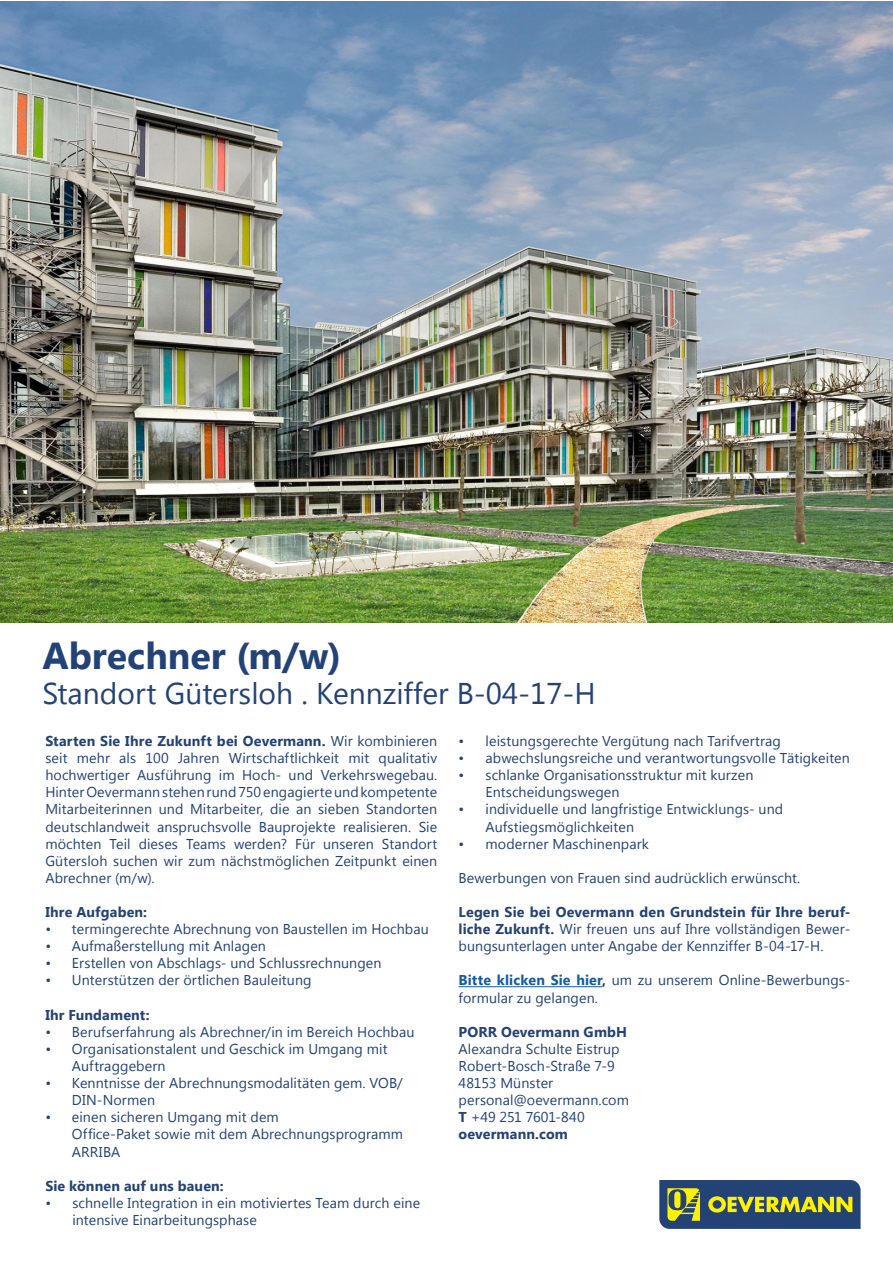
<style>
.page{position:relative;width:893px;height:1263px;background:#fff}
.page>*{position:absolute;margin:0;border:0;box-sizing:border-box;transform-origin:0 0}
.t1{font:700 37.5px "Segoe UI";color:#234275}
.t2{font:30px "Segoe UI";color:#234275}
.t3{font:14.25px/17.1px "Segoe UI";letter-spacing:.005em;color:#234275}
.t4{font:700 14.25px "Segoe UI";letter-spacing:.01em;color:#234275}
.t5{font:14.25px "Segoe UI";letter-spacing:-.015em;color:#234275}
.s1{font-weight:700}
.s2{font-weight:700;color:#175d9e}
</style>
<div class="page">
<hr style="left:459px;top:986px;width:143px;height:1px;background:#175d9e">
<svg style="left:659px;top:1180px;width:202px;height:49px;background:#50665f"></svg>
<img style="left:0;top:1px;width:893px;height:622px">
<p class="t1" style="left:43px;top:629px;width:300px">Abrechner (m/w)</p>
<p class="t2" style="left:43px;top:673px;width:555px">Standort Gütersloh . Kennziffer B-04-17-H</p>
<p class="t3" style="left:45px;top:732px;width:393px;text-align:justify"><span class="s1">Starten Sie Ihre Zukunft bei Oevermann.</span> Wir kombinieren seit mehr als 100 Jahren Wirtschaftlichkeit mit qualitativ hochwertiger Ausführung im Hoch- und Verkehrswegebau.<br>Hinter Oevermann stehen rund 750 engagierte und kompetente Mitarbeiterinnen und Mitarbeiter, die an sieben Standorten deutschlandweit anspruchsvolle Bauprojekte realisieren. Sie möchten Teil dieses Teams werden? Für unseren Standort Gütersloh suchen wir zum nächstmöglichen Zeitpunkt einen Abrechner (m/w).</p>
<p class="t4" style="left:45px;top:902px;width:103px">Ihre Aufgaben:</p>
<p class="t3" style="left:45px;top:920px;width:385px">• termingerechte Abrechnung von Baustellen im Hochbau</p>
<p class="t3" style="left:45px;top:937px;width:222px">• Aufmaßerstellung mit Anlagen</p>
<p class="t3" style="left:45px;top:954px;width:338px">• Erstellen von Abschlags- und Schlussrechnungen</p>
<p class="t3" style="left:45px;top:971px;width:268px">• Unterstützen der örtlichen Bauleitung</p>
<p class="t4" style="left:45px;top:1004px;width:106px">Ihr Fundament:</p>
<p class="t3" style="left:45px;top:1022px;width:371px">• Berufserfahrung als Abrechner/in im Bereich Hochbau</p>
<p class="t3" style="left:72px;top:1040px;width:317px;text-indent:-27px">• Organisationstalent und Geschick im Umgang mit<br>Auftraggebern</p>
<p class="t3" style="left:72px;top:1074px;width:332px;text-indent:-27px">• Kenntnisse der Abrechnungsmodalitäten gem. VOB/<br>DIN-Normen</p>
<p class="t3" style="left:72px;top:1108px;width:333px;text-indent:-27px">• einen sicheren Umgang mit dem<br>Office-Paket sowie mit dem Abrechnungsprogramm<br>ARRIBA</p>
<p class="t4" style="left:45px;top:1175px;width:180px">Sie können auf uns bauen:</p>
<p class="t3" style="left:72px;top:1193px;width:349px;text-indent:-27px">• schnelle Integration in ein motiviertes Team durch eine intensive Einarbeitungsphase</p>
<p class="t3" style="left:459px;top:732px;width:324px">• leistungsgerechte Vergütung nach Tarifvertrag</p>
<p class="t3" style="left:459px;top:749px;width:393px">• abwechslungsreiche und verantwortungsvolle Tätigkeiten</p>
<p class="t3" style="left:486px;top:766px;width:269px;text-indent:-27px">• schlanke Organisationsstruktur mit kurzen<br>Entscheidungswegen</p>
<p class="t3" style="left:486px;top:800px;width:299px;text-indent:-27px">• individuelle und langfristige Entwicklungs- und<br>Aufstiegsmöglichkeiten</p>
<p class="t3" style="left:459px;top:834px;width:192px">• moderner Maschinenpark</p>
<p class="t3" style="left:459px;top:869px;width:343px">Bewerbungen von Frauen sind audrücklich erwünscht.</p>
<p class="t3" style="left:459px;top:903px;width:393px;text-align:justify"><span class="s1">Legen Sie bei Oevermann den Grundstein für Ihre beruf&shy;liche Zukunft.</span> Wir freuen uns auf Ihre vollständigen Bewer&shy;bungsunterlagen unter Angabe der Kennziffer B-04-17-H.</p>
<p class="t3" style="left:459px;top:971px;width:393px"><span class="s2">Bitte klicken Sie hier</span><span class="s1">,</span> um zu unserem Online-Bewerbungs&shy;formular zu gelangen.</p>
<p class="t4" style="left:459px;top:1021px;width:170px">PORR Oevermann GmbH</p>
<p class="t3" style="left:459px;top:1040px;width:163px">Alexandra Schulte Eistrup</p>
<p class="t3" style="left:459px;top:1057px;width:158px">Robert-Bosch-Straße 7-9</p>
<p class="t3" style="left:459px;top:1074px;width:96px">48153 Münster</p>
<p class="t3" style="left:459px;top:1091px;width:172px">personal@oevermann.com</p>
<p class="t5" style="left:459px;top:1107px;width:128px"><span class="s1">T</span> +49 251 7601-840</p>
<p class="t4" style="left:459px;top:1124px;width:111px">oevermann.com</p>
</div>
